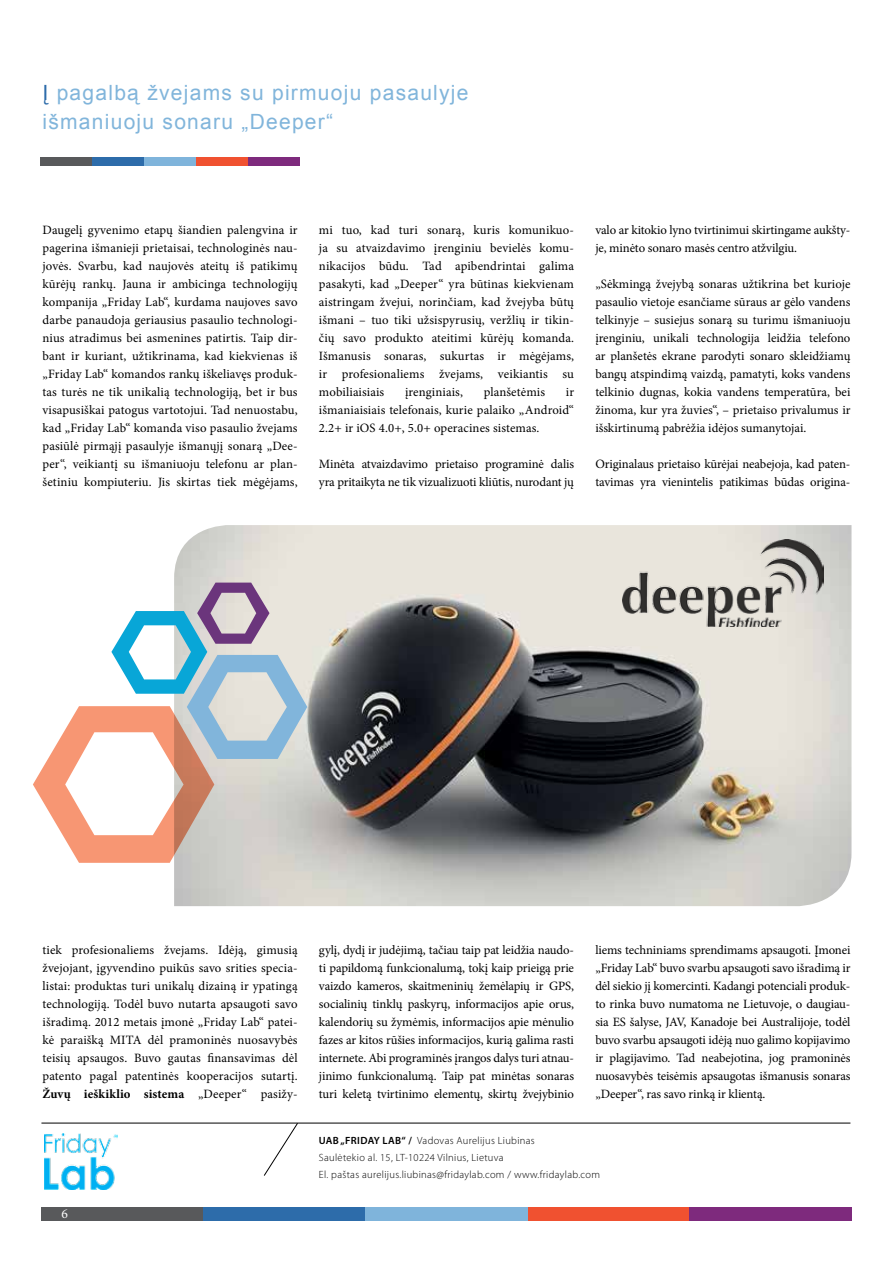
<style>
.page{position:relative;width:893px;height:1263px;background:#fff}
.page>*{position:absolute;margin:0;border:0;box-sizing:border-box;transform-origin:0 0}
.t1{font:21px/28.5px "Arial";letter-spacing:.06em;color:#81b5db}
.t2{font:13.5px "Minion Pro";color:#fff}
.t3{font:12.75px/18px "Minion Pro";letter-spacing:-.005em;color:#000;text-align:justify}
.t4{font:300 10.5px/16.8px "Myriad Pro";letter-spacing:.03em;color:#000}
.s1{color:#2d6caa}
.s2{font-weight:700}
.s3{font-weight:600}
</style>
<div class="page">
<hr style="left:41px;top:1123px;width:809px;height:1px;background:#000">
<svg style="left:264px;top:1123px;width:34px;height:53px"></svg>
<img style="left:44px;top:1134px;width:74px;height:55px">
<img style="left:174px;top:525px;width:677px;height:381px">
<img style="left:623px;top:539px;width:200px;height:87px">
<div style="left:196px;top:157px;width:52px;height:8px;background:#f05130"></div>
<div style="left:40px;top:157px;width:52px;height:8px;background:#58595b"></div>
<div style="left:92px;top:157px;width:52px;height:8px;background:#2d6caa"></div>
<div style="left:144px;top:157px;width:52px;height:8px;background:#7fb4db"></div>
<div style="left:248px;top:157px;width:52px;height:8px;background:#7e2a7d"></div>
<svg style="left:33px;top:583px;width:274px;height:280px"></svg>
<div style="left:527px;top:1207px;width:162px;height:13px;background:#f05130"></div>
<div style="left:41px;top:1207px;width:162px;height:13px;background:#58595b"></div>
<div style="left:203px;top:1207px;width:162px;height:13px;background:#2d6caa"></div>
<div style="left:365px;top:1207px;width:162px;height:13px;background:#7fb4db"></div>
<div style="left:689px;top:1207px;width:162px;height:13px;background:#7e2a7d"></div>
<h1 class="t1" style="left:43px;top:79px;width:428px"><span class="s1">Į</span> pagalbą žvejams su pirmuoju pasaulyje išmaniuoju sonaru „Deeper“</h1>
<p class="t3" style="left:43px;top:221px;width:257px">Daugelį gyvenimo etapų šiandien palengvina ir pagerina išmanieji prietaisai, technologinės nau&shy;jovės. Svarbu, kad naujovės ateitų iš patikimų kūrėjų rankų. Jauna ir ambicinga technologijų kompanija „Friday Lab“, kurdama naujoves savo darbe panaudoja geriausius pasaulio technologi&shy;nius atradimus bei asmenines patirtis. Taip dir&shy;bant ir kuriant, užtikrinama, kad kiekvienas iš „Friday Lab“ komandos rankų iškeliavęs produk&shy;tas turės ne tik unikalią technologiją, bet ir bus visapusiškai patogus vartotojui. Tad nenuostabu, kad „Friday Lab“ komanda viso pasaulio žvejams pasiūlė pirmąjį pasaulyje išmanųjį sonarą „Dee&shy;per“, veikiantį su išmaniuoju telefonu ar plan&shy;šetiniu kompiuteriu. Jis skirtas tiek mėgėjams,</p>
<p class="t3" style="left:319px;top:221px;width:257px">mi tuo, kad turi sonarą, kuris komunikuo&shy;ja su atvaizdavimo įrenginiu bevielės komu&shy;nikacijos būdu. Tad apibendrintai galima pasakyti, kad „Deeper“ yra būtinas kiekvienam aistringam žvejui, norinčiam, kad žvejyba būtų išmani – tuo tiki užsispyrusių, veržlių ir tikin&shy;čių savo produkto ateitimi kūrėjų komanda.<br>Išmanusis sonaras, sukurtas ir mėgėjams, ir profesionaliems žvejams, veikiantis su mobiliaisiais</p>
<p class="t3" style="left:405px;top:383px;width:59px">įrenginiais,</p>
<p class="t3" style="left:484px;top:383px;width:63px">planšetėmis</p>
<p class="t3" style="left:319px;top:383px;width:257px;text-indent:247px">ir išmaniaisiais telefonais, kurie palaiko „Android“ 2.2+ ir iOS 4.0+, 5.0+ operacines sistemas.</p>
<p class="t3" style="left:319px;top:455px;width:257px">Minėta atvaizdavimo prietaiso programinė dalis yra pritaikyta ne tik vizualizuoti kliūtis, nurodant jų</p>
<p class="t3" style="left:595px;top:221px;width:257px">valo ar kitokio lyno tvirtinimui skirtingame aukšty&shy;je, minėto sonaro masės centro atžvilgiu.</p>
<p class="t3" style="left:595px;top:275px;width:257px">„Sėkmingą žvejybą sonaras užtikrina bet kurioje pasaulio vietoje esančiame sūraus ar gėlo vandens telkinyje – susiejus sonarą su turimu išmaniuoju įrenginiu, unikali technologija leidžia telefono ar planšetės ekrane parodyti sonaro skleidžiamų bangų atspindimą vaizdą, pamatyti, koks vandens telkinio dugnas, kokia vandens temperatūra, bei žinoma, kur yra žuvies“, – prietaiso privalumus ir išskirtinumą pabrėžia idėjos sumanytojai.</p>
<p class="t3" style="left:595px;top:455px;width:257px">Originalaus prietaiso kūrėjai neabejoja, kad paten&shy;tavimas yra vienintelis patikimas būdas origina-</p>
<p class="t3" style="left:43px;top:941px;width:257px">tiek profesionaliems žvejams. Idėją, gimusią žvejojant, įgyvendino puikūs savo srities specia&shy;listai: produktas turi unikalų dizainą ir ypatingą technologiją. Todėl buvo nutarta apsaugoti savo išradimą. 2012 metais įmonė „Friday Lab“ patei&shy;kė paraišką MITA dėl pramoninės nuosavybės teisių apsaugos. Buvo gautas finansavimas dėl patento pagal patentinės kooperacijos sutartį.<br><span class="s2">Žuvų ieškiklio sistema</span> „Deeper“ pasižy-</p>
<p class="t2" style="left:62px;top:1205px;width:8px">6</p>
<p class="t3" style="left:319px;top:941px;width:257px">gylį, dydį ir judėjimą, tačiau taip pat leidžia naudo&shy;ti papildomą funkcionalumą, tokį kaip prieigą prie vaizdo kameros, skaitmeninių žemėlapių ir GPS, socialinių tinklų paskyrų, informacijos apie orus, kalendorių su žymėmis, informacijos apie mėnulio fazes ar kitos rūšies informacijos, kurią galima rasti internete. Abi programinės įrangos dalys turi atnau&shy;jinimo funkcionalumą. Taip pat minėtas sonaras turi keletą tvirtinimo elementų, skirtų žvejybinio</p>
<p class="t3" style="left:595px;top:941px;width:257px">liems techniniams sprendimams apsaugoti. Įmonei „Friday Lab“ buvo svarbu apsaugoti savo išradimą ir dėl siekio jį komercinti. Kadangi potenciali produk&shy;to rinka buvo numatoma ne Lietuvoje, o daugiau&shy;sia ES šalyse, JAV, Kanadoje bei Australijoje, todėl buvo svarbu apsaugoti idėją nuo galimo kopijavimo ir plagijavimo. Tad neabejotina, jog pramoninės nuosavybės teisėmis apsaugotas išmanusis sonaras „Deeper“, ras savo rinką ir klientą.</p>
<p class="t4" style="left:319px;top:1132px;width:283px"><span class="s3">UAB „FRIDAY LAB“ /</span> Vadovas Aurelijus Liubinas<br>Saulėtekio al. 15, LT-10224 Vilnius, Lietuva<br>El. paštas aurelijus.liubinas@fridaylab.com / www.fridaylab.com</p>
</div>
